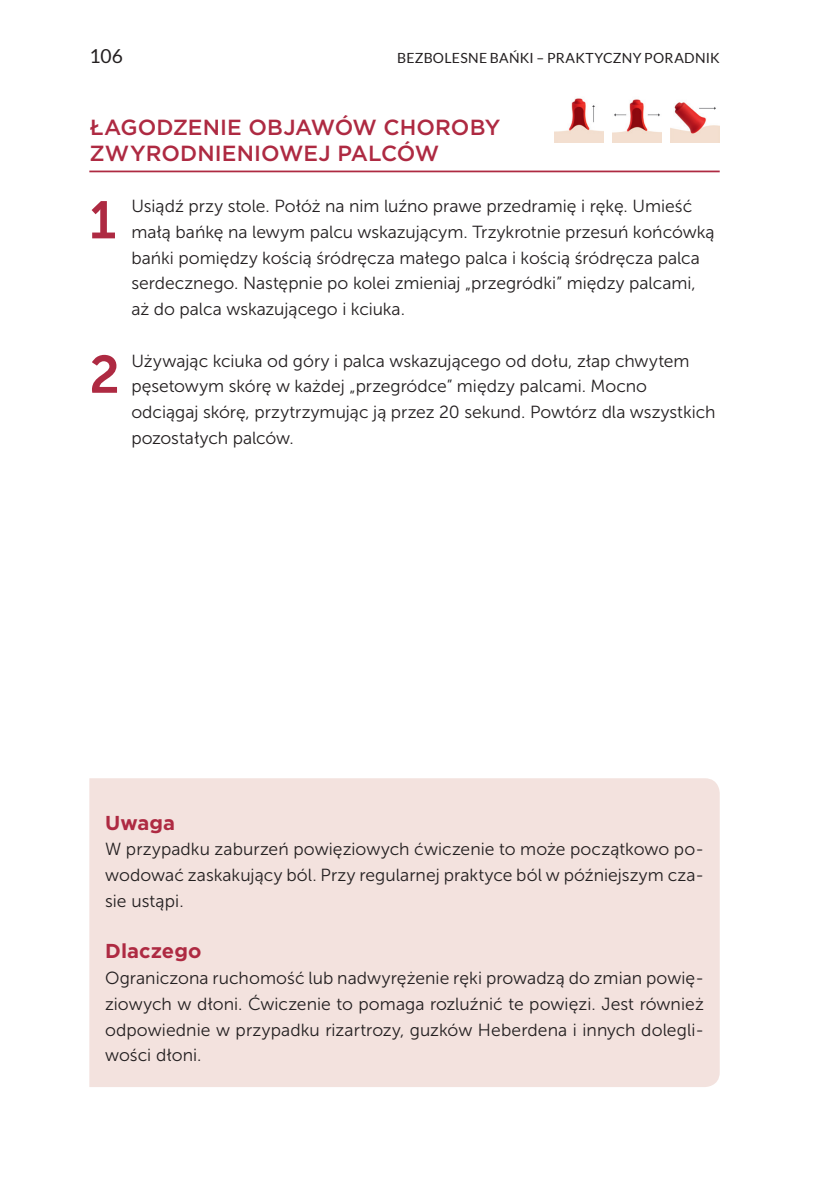
<style>
.page{position:relative;width:819px;height:1191px;background:#fff}
.page>*{position:absolute;margin:0;border:0;box-sizing:border-box;transform-origin:0 0}
.t1{font:52.5px "Museo Sans 700";color:#ae2a42}
.t2{font:500 21.88px/25.7px "Gotham";letter-spacing:.005em;color:#ae2a42}
.t3{font:700 20.12px "Gotham";color:#ae2a42}
.t4{font:19.25px "Lato";color:#231f20}
.t5{font:17.5px/25.7px "Museo Sans 300";color:#231f20}
.t6{font:14px "Lato";letter-spacing:.02em;color:#231f20}
</style>
<div class="page">
<div style="left:89px;top:778px;width:630px;height:309px;background:#f3e2de"></div>
<hr style="left:89px;top:171px;width:630px;height:1px;background:#ae2a42">
<img style="left:554px;top:98px;width:49px;height:45px">
<img style="left:612px;top:99px;width:49px;height:44px">
<img style="left:670px;top:102px;width:49px;height:41px">
<p class="t4" style="left:89px;top:45px;width:35px">106</p>
<p class="t6" style="left:397px;top:50px;width:324px">BEZBOLESNE BAŃKI – PRAKTYCZNY PORADNIK</p>
<p class="t2" style="left:89px;top:114px;width:412px">ŁAGODZENIE OBJAWÓW CHOROBY<br>ZWYRODNIENIOWEJ PALCÓW</p>
<h1 class="t1" style="left:89px;top:191px;width:28px">1</h1>
<p class="t5" style="left:131px;top:193px;width:584px">Usiądź przy stole. Połóż na nim luźno prawe przedramię i rękę. Umieść małą bańkę na lewym palcu wskazującym. Trzykrotnie przesuń końcówką bańki pomiędzy kością śródręcza małego palca i kością śródręcza palca serdecznego. Następnie po kolei zmieniaj „przegródki” między palcami, aż do palca wskazującego i kciuka.</p>
<h1 class="t1" style="left:89px;top:345px;width:32px">2</h1>
<p class="t5" style="left:131px;top:348px;width:585px">Używając kciuka od góry i palca wskazującego od dołu, złap chwytem pęsetowym skórę w każdej „przegródce” między palcami. Mocno odciągaj skórę, przytrzymując ją przez 20 sekund. Powtórz dla wszystkich pozostałych palców.</p>
<p class="t3" style="left:105px;top:809px;width:72px">Uwaga</p>
<p class="t5" style="left:105px;top:836px;width:600px;text-align:justify">W przypadku zaburzeń powięziowych ćwiczenie to może początkowo po‑ wodować zaskakujący ból. Przy regularnej praktyce ból w późniejszym cza‑ sie ustąpi.</p>
<p class="t3" style="left:105px;top:938px;width:98px">Dlaczego</p>
<p class="t5" style="left:105px;top:965px;width:600px;text-align:justify">Ograniczona ruchomość lub nadwyrężenie ręki prowadzą do zmian powię‑ ziowych w dłoni. Ćwiczenie to pomaga rozluźnić te powięzi. Jest również odpowiednie w przypadku rizartrozy, guzków Heberdena i innych dolegli‑ wości dłoni.</p>
</div>
